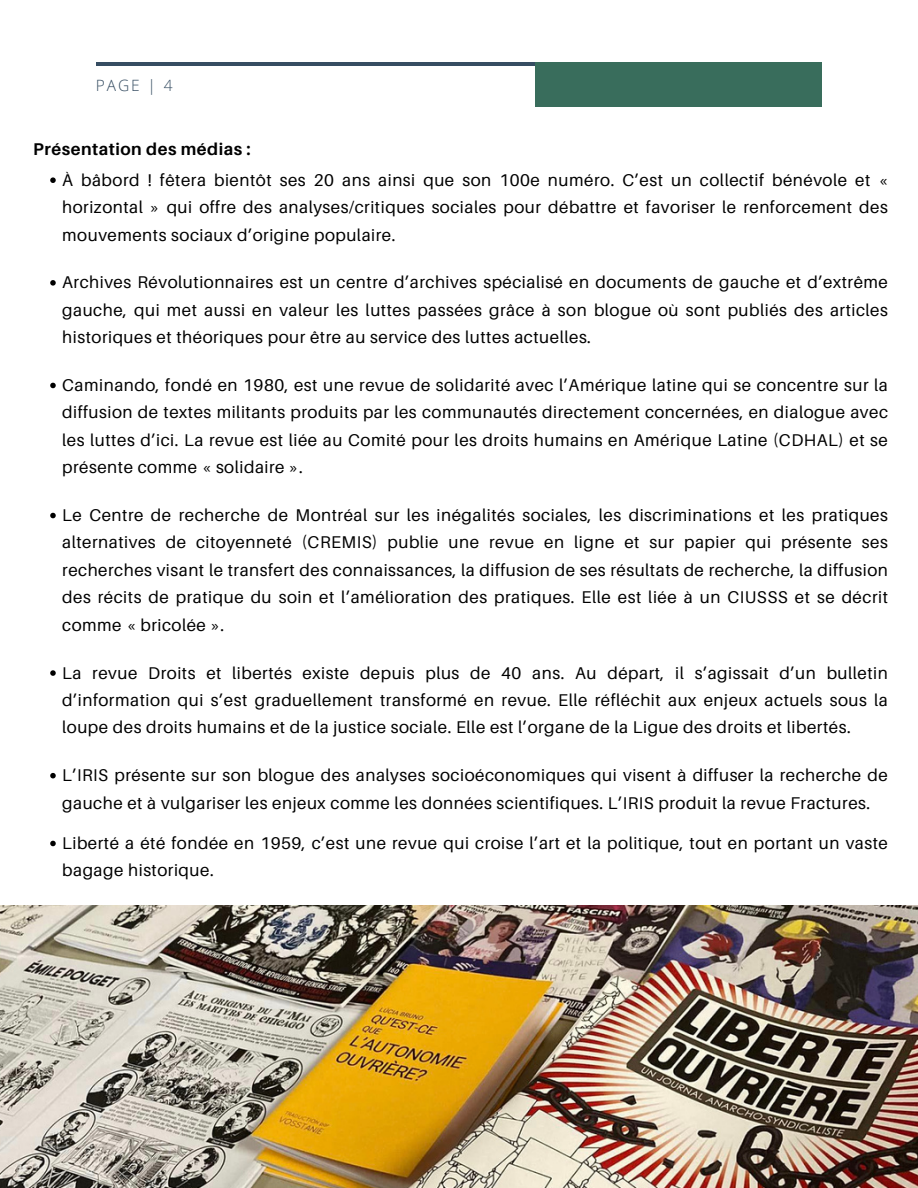
<style>
.page{position:relative;width:918px;height:1188px;background:#fff}
.page>*{position:absolute;margin:0;border:0;box-sizing:border-box;transform-origin:0 0}
.t1{font:16.95px/27.5px "Aileron";letter-spacing:.03em;color:#000;text-align:justify}
.t2{font:700 16.95px "Aileron";letter-spacing:.03em;color:#000}
.t3{font:300 15.6px "Open Sans";color:#364d62}
</style>
<div class="page">
<hr style="left:96px;top:62px;width:726px;height:4px;background:#364d62">
<div style="left:535px;top:62px;width:287px;height:44px;background:#396d5c"></div>
<img style="left:0;top:906px;width:918px;height:282px">
<svg style="left:50px;top:177px;width:6px;height:6px"></svg>
<svg style="left:50px;top:280px;width:6px;height:6px"></svg>
<svg style="left:50px;top:383px;width:6px;height:5px"></svg>
<svg style="left:50px;top:513px;width:6px;height:5px"></svg>
<svg style="left:50px;top:670px;width:6px;height:6px"></svg>
<svg style="left:50px;top:773px;width:6px;height:5px"></svg>
<svg style="left:50px;top:841px;width:6px;height:5px"></svg>
<p class="t3" style="left:96px;top:74px;width:78px">PAGE | 4</p>
<p class="t2" style="left:33px;top:139px;width:219px">Présentation des médias :</p>
<p class="t1" style="left:62px;top:166px;width:827px">À bâbord ! fêtera bientôt ses 20 ans ainsi que son 100e numéro. C’est un collectif bénévole et « horizontal » qui offre des analyses/critiques sociales pour débattre et favoriser le renforcement des mouvements sociaux d’origine populaire.</p>
<p class="t1" style="left:62px;top:268px;width:827px">Archives Révolutionnaires est un centre d’archives spécialisé en documents de gauche et d’extrême gauche, qui met aussi en valeur les luttes passées grâce à son blogue où sont publiés des articles historiques et théoriques pour être au service des luttes actuelles.</p>
<p class="t1" style="left:62px;top:371px;width:827px">Caminando, fondé en 1980, est une revue de solidarité avec l’Amérique latine qui se concentre sur la diffusion de textes militants produits par les communautés directement concernées, en dialogue avec les luttes d’ici. La revue est liée au Comité pour les droits humains en Amérique Latine (CDHAL) et se présente comme « solidaire ».</p>
<p class="t1" style="left:62px;top:501px;width:827px">Le Centre de recherche de Montréal sur les inégalités sociales, les discriminations et les pratiques alternatives de citoyenneté (CREMIS) publie une revue en ligne et sur papier qui présente ses recherches visant le transfert des connaissances, la diffusion de ses résultats de recherche, la diffusion des récits de pratique du soin et l’amélioration des pratiques. Elle est liée à un CIUSSS et se décrit comme « bricolée ».</p>
<p class="t1" style="left:62px;top:659px;width:827px">La revue Droits et libertés existe depuis plus de 40 ans. Au départ, il s’agissait d’un bulletin d’information qui s’est graduellement transformé en revue. Elle réfléchit aux enjeux actuels sous la loupe des droits humains et de la justice sociale. Elle est l’organe de la Ligue des droits et libertés.</p>
<p class="t1" style="left:62px;top:761px;width:827px">L’IRIS présente sur son blogue des analyses socioéconomiques qui visent à diffuser la recherche de gauche et à vulgariser les enjeux comme les données scientifiques. L’IRIS produit la revue Fractures.</p>
<p class="t1" style="left:62px;top:829px;width:827px">Liberté a été fondée en 1959, c’est une revue qui croise l’art et la politique, tout en portant un vaste bagage historique.</p>
</div>
